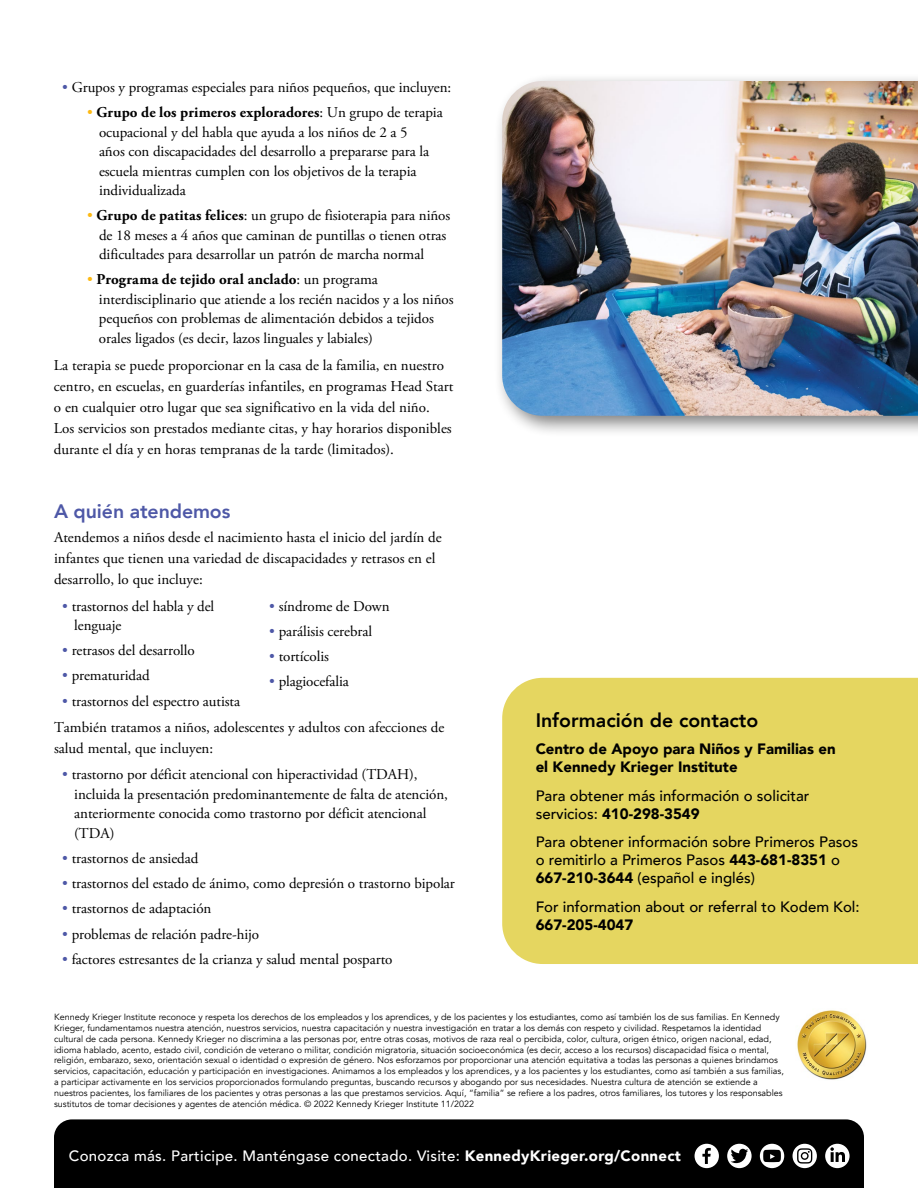
<style>
.page{position:relative;width:918px;height:1188px;background:#fff}
.page>*{position:absolute;margin:0;border:0;box-sizing:border-box;transform-origin:0 0}
.t1{font:800 19.5px "Avenir";color:#000}
.t2{font:800 19.5px "Avenir";letter-spacing:-.005em;color:#4e58a7}
.t3{font:15px/19.5px "Adobe Garamond Pro";letter-spacing:-.005em;color:#000}
.t4{font:500 15px/18px "Avenir";color:#000}
.t5{font:500 15px "Avenir";letter-spacing:.02em;color:#fff}
.t6{font:900 15px/18px "Avenir";color:#000}
.t7{font:9px/10.8px "Avenir";color:#000}
.s1{color:#4e58a7}
.s2{color:#fdb913}
.s3{font-weight:700}
.s4{font-weight:900}
</style>
<div class="page">
<div style="left:54px;top:1119px;width:810px;height:69px;background:#000"></div>
<svg style="left:695px;top:1144px;width:24px;height:24px"></svg>
<svg style="left:727px;top:1144px;width:25px;height:24px"></svg>
<svg style="left:760px;top:1144px;width:24px;height:24px"></svg>
<svg style="left:793px;top:1144px;width:24px;height:24px"></svg>
<svg style="left:825px;top:1144px;width:25px;height:24px"></svg>
<div style="left:502px;top:678px;width:416px;height:286px;background:#e5d660"></div>
<img style="left:797px;top:1010px;width:70px;height:70px">
<div style="left:494px;top:73px;width:424px;height:365px;background:#000;opacity:.5"></div>
<img style="left:502px;top:81px;width:416px;height:335px">
<p class="t3" style="left:62px;top:78px;width:391px"><span class="s1">•</span> Grupos y programas especiales para niños pequeños, que incluyen:</p>
<p class="t3" style="left:99px;top:103px;width:345px;text-indent:-12px"><span class="s2">•</span> <span class="s3">Grupo de los primeros exploradores</span>: Un grupo de terapia ocupacional y del habla que ayuda a los niños de 2 a 5<br>años con discapacidades del desarrollo a prepararse para la escuela mientras cumplen con los objetivos de la terapia individualizada</p>
<p class="t3" style="left:99px;top:206px;width:353px;text-indent:-12px"><span class="s2">•</span> <span class="s3">Grupo de patitas felices</span>: un grupo de fisioterapia para niños de 18 meses a 4 años que caminan de puntillas o tienen otras dificultades para desarrollar un patrón de marcha normal</p>
<p class="t3" style="left:99px;top:270px;width:356px;text-indent:-12px"><span class="s2">•</span> <span class="s3">Programa de tejido oral anclado</span>: un programa interdisciplinario que atiende a los recién nacidos y a los niños pequeños con problemas de alimentación debidos a tejidos orales ligados (es decir, lazos linguales y labiales)</p>
<p class="t3" style="left:54px;top:355px;width:401px;line-height:21px">La terapia se puede proporcionar en la casa de la familia, en nuestro centro, en escuelas, en guarderías infantiles, en programas Head Start o en cualquier otro lugar que sea significativo en la vida del niño.<br>Los servicios son prestados mediante citas, y hay horarios disponibles durante el día y en horas tempranas de la tarde (limitados).</p>
<h1 class="t2" style="left:54px;top:496px;width:178px">A quién atendemos</h1>
<p class="t3" style="left:54px;top:528px;width:389px;line-height:21px">Atendemos a niños desde el nacimiento hasta el inicio del jardín de infantes que tienen una variedad de discapacidades y retrasos en el desarrollo, lo que incluye:</p>
<p class="t3" style="left:74px;top:597px;width:142px;text-indent:-12px"><span class="s1">•</span> trastornos del habla y del lenguaje</p>
<p class="t3" style="left:62px;top:641px;width:134px"><span class="s1">•</span> retrasos del desarrollo</p>
<p class="t3" style="left:62px;top:666px;width:89px"><span class="s1">•</span> prematuridad</p>
<p class="t3" style="left:62px;top:692px;width:179px"><span class="s1">•</span> trastornos del espectro autista</p>
<p class="t3" style="left:269px;top:597px;width:122px"><span class="s1">•</span> síndrome de Down</p>
<p class="t3" style="left:269px;top:622px;width:104px"><span class="s1">•</span> parálisis cerebral</p>
<p class="t3" style="left:269px;top:647px;width:61px"><span class="s1">•</span> tortícolis</p>
<p class="t3" style="left:269px;top:672px;width:81px"><span class="s1">•</span> plagiocefalia</p>
<p class="t3" style="left:54px;top:718px;width:392px;line-height:21px">También tratamos a niños, adolescentes y adultos con afecciones de salud mental, que incluyen:</p>
<p class="t3" style="left:74px;top:766px;width:375px;text-indent:-12px"><span class="s1">•</span> trastorno por déficit atencional con hiperactividad (TDAH), incluida la presentación predominantemente de falta de atención, anteriormente conocida como trastorno por déficit atencional (TDA)</p>
<p class="t3" style="left:62px;top:849px;width:138px"><span class="s1">•</span> trastornos de ansiedad</p>
<p class="t3" style="left:62px;top:874px;width:394px"><span class="s1">•</span> trastornos del estado de ánimo, como depresión o trastorno bipolar</p>
<p class="t3" style="left:62px;top:900px;width:151px"><span class="s1">•</span> trastornos de adaptación</p>
<p class="t3" style="left:62px;top:925px;width:199px"><span class="s1">•</span> problemas de relación padre-hijo</p>
<p class="t3" style="left:62px;top:950px;width:332px"><span class="s1">•</span> factores estresantes de la crianza y salud mental posparto</p>
<h1 class="t1" style="left:536px;top:705px;width:224px">Información de contacto</h1>
<p class="t6" style="left:536px;top:739px;width:301px">Centro de Apoyo para Niños y Familias en el Kennedy Krieger Institute</p>
<p class="t4" style="left:536px;top:785px;width:275px">Para obtener más información o solicitar servicios: <span class="s4">410-298-3549</span></p>
<p class="t4" style="left:536px;top:832px;width:324px">Para obtener información sobre Primeros Pasos o remitirlo a Primeros Pasos <span class="s4">443-681-8351</span> o<br><span class="s4">667-210-3644</span> (español e inglés)</p>
<p class="t4" style="left:536px;top:897px;width:326px">For information about or referral to Kodem Kol:</p>
<p class="t6" style="left:536px;top:916px;width:99px">667-205-4047</p>
<p class="t7" style="left:54px;top:1012px;width:731px">Kennedy Krieger Institute reconoce y respeta los derechos de los empleados y los aprendices, y de los pacientes y los estudiantes, como así también los de sus familias. En Kennedy Krieger, fundamentamos nuestra atención, nuestros servicios, nuestra capacitación y nuestra investigación en tratar a los demás con respeto y civilidad. Respetamos la identidad cultural de cada persona. Kennedy Krieger no discrimina a las personas por, entre otras cosas, motivos de raza real o percibida, color, cultura, origen étnico, origen nacional, edad, idioma hablado, acento, estado civil, condición de veterano o militar, condición migratoria, situación socioeconómica (es decir, acceso a los recursos) discapacidad física o mental, religión, embarazo, sexo, orientación sexual o identidad o expresión de género. Nos esforzamos por proporcionar una atención equitativa a todas las personas a quienes brindamos servicios, capacitación, educación y participación en investigaciones. Animamos a los empleados y los aprendices, y a los pacientes y los estudiantes, como así también a sus familias, a participar activamente en los servicios proporcionados formulando preguntas, buscando recursos y abogando por sus necesidades. Nuestra cultura de atención se extiende a nuestros pacientes, los familiares de los pacientes y otras personas a las que prestamos servicios. Aquí, “familia” se refiere a los padres, otros familiares, los tutores y los responsables sustitutos de tomar decisiones y agentes de atención médica. © 2022 Kennedy Krieger Institute 11/2022</p>
<p class="t5" style="left:69px;top:1143px;width:614px">Conozca más. Participe. Manténgase conectado. Visite: <span class="s4">KennedyKrieger.org/Connect</span></p>
</div>
